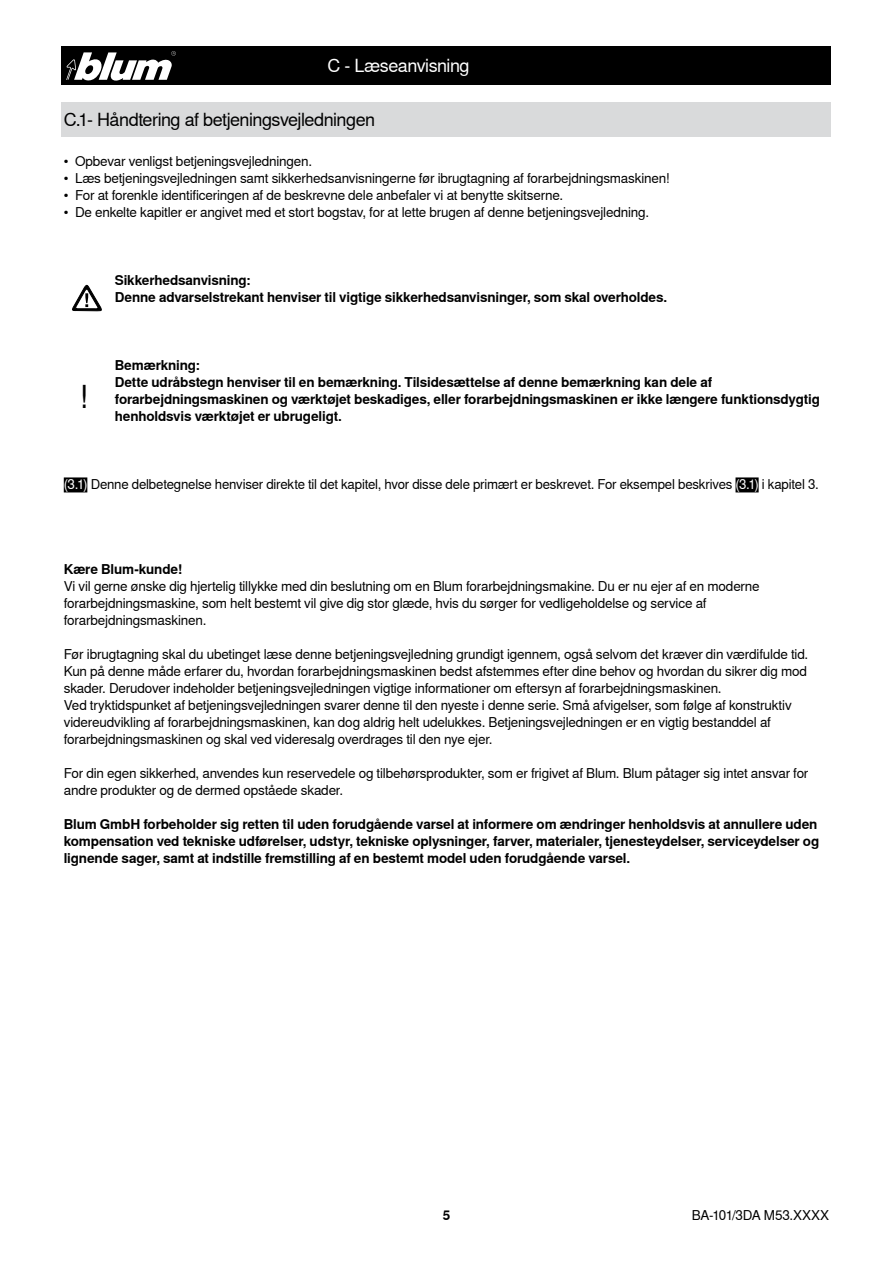
<style>
.page{position:relative;width:893px;height:1263px;background:#fff}
.page>*{position:absolute;margin:0;border:0;box-sizing:border-box;transform-origin:0 0}
.t1{font:31.5px "Nimbus Sans Global";color:#000}
.t2{font:18px "Nimbus Sans Global";letter-spacing:-.03em;color:#000}
.t3{font:18px "Nimbus Sans Global";letter-spacing:-.03em;color:#fff}
.t4{font:13.5px/17px "Nimbus Sans Global";letter-spacing:-.015em;color:#000}
.t5{font:700 13.5px/17px "Nimbus Sans Global";letter-spacing:-.01em;color:#000}
.s1{color:#fff}
</style>
<div class="page">
<div style="left:62px;top:102px;width:769px;height:34px;background:#d9dadb"></div>
<div style="left:62px;top:47px;width:769px;height:38px;background:#000"></div>
<div style="left:64px;top:477px;width:23px;height:15px;background:#000"></div>
<div style="left:735px;top:477px;width:24px;height:15px;background:#000"></div>
<svg style="left:72px;top:285px;width:30px;height:26px"></svg>
<svg style="left:66px;top:51px;width:110px;height:30px"></svg>
<h2 class="t3" style="left:327px;top:56px;width:144px">C - Læseanvisning</h2>
<h2 class="t2" style="left:64px;top:109px;width:313px">C.1- Håndtering af betjeningsvejledningen</h2>
<p class="t4" style="left:64px;top:152px;width:250px">• Opbevar venligst betjeningsvejledningen.</p>
<p class="t4" style="left:64px;top:169px;width:607px">• Læs betjeningsvejledningen samt sikkerhedsanvisningerne før ibrugtagning af forarbejdningsmaskinen!</p>
<p class="t4" style="left:64px;top:186px;width:501px">• For at forenkle identificeringen af de beskrevne dele anbefaler vi at benytte skitserne.</p>
<p class="t4" style="left:64px;top:203px;width:587px">• De enkelte kapitler er angivet med et stort bogstav, for at lette brugen af denne betjeningsvejledning.</p>
<h1 class="t1" style="left:79px;top:379px;width:10px">!</h1>
<p class="t5" style="left:115px;top:271px;width:554px">Sikkerhedsanvisning:<br>Denne advarselstrekant henviser til vigtige sikkerhedsanvisninger, som skal overholdes.</p>
<p class="t5" style="left:115px;top:356px;width:707px">Bemærkning:<br>Dette udråbstegn henviser til en bemærkning. Tilsidesættelse af denne bemærkning kan dele af forarbejdningsmaskinen og værktøjet beskadiges, eller forarbejdningsmaskinen er ikke længere funktionsdygtig henholdsvis værktøjet er ubrugeligt.</p>
<p class="t4" style="left:64px;top:476px;width:756px"><span class="s1">(3.1)</span> Denne delbetegnelse henviser direkte til det kapitel, hvor disse dele primært er beskrevet. For eksempel beskrives <span class="s1">(3.1)</span> i kapitel 3.</p>
<p class="t5" style="left:64px;top:561px;width:120px">Kære Blum-kunde!</p>
<p class="t4" style="left:64px;top:578px;width:697px">Vi vil gerne ønske dig hjertelig tillykke med din beslutning om en Blum forarbejdningsmakine. Du er nu ejer af en moderne forarbejdningsmaskine, som helt bestemt vil give dig stor glæde, hvis du sørger for vedligeholdelse og service af forarbejdningsmaskinen.</p>
<p class="t4" style="left:64px;top:646px;width:746px">Før ibrugtagning skal du ubetinget læse denne betjeningsvejledning grundigt igennem, også selvom det kræver din værdifulde tid.<br>Kun på denne måde erfarer du, hvordan forarbejdningsmaskinen bedst afstemmes efter dine behov og hvordan du sikrer dig mod skader. Derudover indeholder betjeningsvejledningen vigtige informationer om eftersyn af forarbejdningsmaskinen.<br>Ved tryktidspunket af betjeningsvejledningen svarer denne til den nyeste i denne serie. Små afvigelser, som følge af konstruktiv videreudvikling af forarbejdningsmaskinen, kan dog aldrig helt udelukkes. Betjeningsvejledningen er en vigtig bestanddel af forarbejdningsmaskinen og skal ved videresalg overdrages til den nye ejer.</p>
<p class="t4" style="left:64px;top:765px;width:746px">For din egen sikkerhed, anvendes kun reservedele og tilbehørsprodukter, som er frigivet af Blum. Blum påtager sig intet ansvar for andre produkter og de dermed opståede skader.</p>
<p class="t5" style="left:64px;top:816px;width:757px">Blum GmbH forbeholder sig retten til uden forudgående varsel at informere om ændringer henholdsvis at annullere uden kompensation ved tekniske udførelser, udstyr, tekniske oplysninger, farver, materialer, tjenesteydelser, serviceydelser og lignende sager, samt at indstille fremstilling af en bestemt model uden forudgående varsel.</p>
<p class="t5" style="left:443px;top:1207px;width:9px">5</p>
<p class="t4" style="left:692px;top:1207px;width:139px">BA-101/3DA M53.XXXX</p>
</div>
